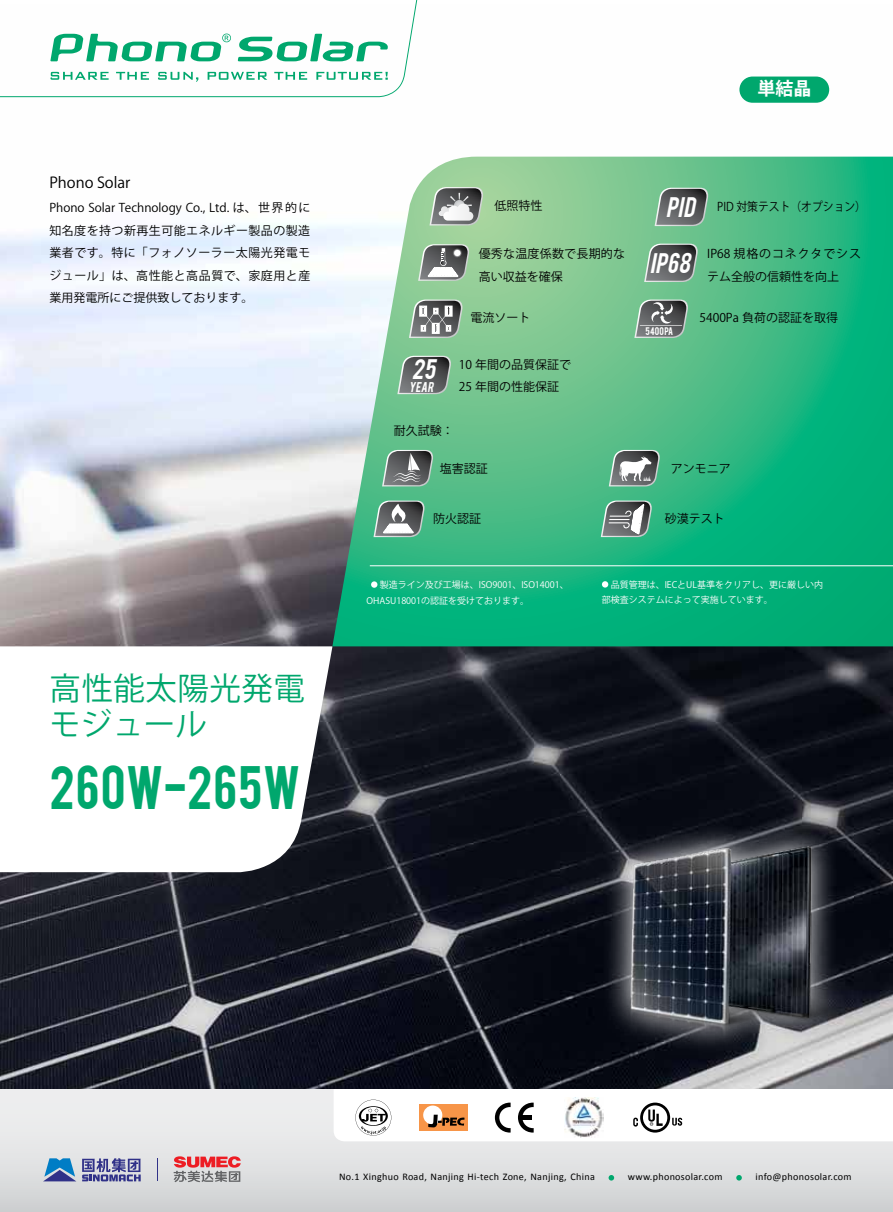
<style>
.page{position:relative;width:893px;height:1212px;background:#fff}
.page>*{position:absolute;margin:0;border:0;box-sizing:border-box;transform-origin:0 0}
.t1{font:48.15px "Bebas";letter-spacing:.015em;color:#00a76d}
.t2{font:31.5px/36px "Koz Go Pr 6 N";letter-spacing:.015em;color:#00a76d}
.t3{font:italic 22.2px "Bebas";color:#fff}
.t4{font:700 18px "Koz Go Pro";color:#fff}
.t5{font:15px "Koz Go Pr 6 N";color:#000}
.t6{font:12px/22.5px "Koz Go Pr 6 N";color:#000}
.t7{font:12px/22.5px "Koz Go Pr 6 N";letter-spacing:.02em;color:#000}
.t8{font:12px "Koz Go Pr 6 N";color:#000;scale:.9 1}
.t9{font:italic 11.1px "Bebas";color:#fff}
.t10{font:10.2px "Calibri";letter-spacing:.03em;color:#000}
.t11{font:9px/15.8px "Koz Go Pr 6 N";color:#fff}
.t12{font:8.7px "Bebas";letter-spacing:.02em;color:#fff}
</style>
<div class="page">
<img style="left:0;top:76px;width:893px;height:1014px">
<svg style="left:0;top:646px;width:332px;height:226px"></svg>
<svg style="left:332px;top:157px;width:561px;height:489px;background:#4dbf8e"></svg>
<div style="left:371px;top:581px;width:6px;height:7px;background:#fff;border-radius:50%"></div>
<svg style="left:397px;top:356px;width:55px;height:38px;background:#69756f"></svg>
<svg style="left:655px;top:188px;width:55px;height:38px;background:#68756f"></svg>
<svg style="left:409px;top:300px;width:55px;height:38px;background:#89938c"></svg>
<svg style="left:634px;top:300px;width:55px;height:38px;background:#74817a"></svg>
<hr style="left:370px;top:565px;width:523px;height:1px;background:#fff">
<svg style="left:644px;top:244px;width:55px;height:38px;background:#68756f"></svg>
<svg style="left:429px;top:187px;width:56px;height:38px"></svg>
<svg style="left:418px;top:244px;width:53px;height:37px"></svg>
<svg style="left:373px;top:501px;width:53px;height:36px"></svg>
<svg style="left:382px;top:450px;width:53px;height:36px;background:#72827b"></svg>
<svg style="left:609px;top:450px;width:52px;height:36px"></svg>
<svg style="left:601px;top:501px;width:52px;height:36px;background:#7d908a"></svg>
<div style="left:602px;top:581px;width:6px;height:7px;background:#fff;border-radius:50%"></div>
<svg style="left:596px;top:818px;width:269px;height:237px;background:#282a32"></svg>
<img style="left:619px;top:841px;width:237px;height:204px">
<div style="left:0;top:1090px;width:893px;height:122px;background:linear-gradient(to bottom,#f3f3f4,#d2d4d5)"></div>
<svg style="left:609px;top:1175px;width:5px;height:5px"></svg>
<svg style="left:736px;top:1175px;width:6px;height:5px"></svg>
<svg style="left:43px;top:1158px;width:33px;height:23px"></svg>
<svg style="left:82px;top:1158px;width:59px;height:23px"></svg>
<svg style="left:157px;top:1158px;width:1px;height:23px"></svg>
<svg style="left:174px;top:1156px;width:67px;height:26px;background:#c88d90"></svg>
<svg style="left:0;top:0;width:448px;height:97px"></svg>
<svg style="left:238px;top:34px;width:150px;height:27px"></svg>
<svg style="left:50px;top:34px;width:181px;height:27px"></svg>
<svg style="left:50px;top:72px;width:338px;height:10px"></svg>
<div style="left:739px;top:77px;width:90px;height:26px;background:#00a76d;border-radius:13px"></div>
<svg style="left:334px;top:1090px;width:559px;height:51px"></svg>
<p class="t5" style="left:49px;top:174px;width:83px">Phono Solar</p>
<p class="t6" style="left:49px;top:197px;width:263px;text-align:justify">Phono Solar Technology Co., Ltd. は、世界的に知名度を持つ新再生可能エネルギー製品の製造業者です。特に「フォノソーラー太陽光発電モジュール」は、高性能と高品質で、家庭用と産業用発電所にご提供致しております。</p>
<h2 class="t2" style="left:49px;top:671px;width:257px">高性能太陽光発電モジュール</h2>
<h1 class="t1" style="left:49px;top:752px;width:253px">260W-265W</h1>
<h3 class="t4" style="left:757px;top:77px;width:55px">単結晶</h3>
<p class="t6" style="left:494px;top:195px;width:49px">低照特性</p>
<p class="t7" style="left:479px;top:243px;width:148px">優秀な温度係数で長期的な高い収益を確保</p>
<h3 class="t3" style="left:666px;top:191px;width:36px">PID</h3>
<p class="t8" style="left:717px;top:200px;width:167px">PID 対策テスト（オプション）</p>
<h3 class="t3" style="left:650px;top:247px;width:47px">IP68</h3>
<p class="t6" style="left:707px;top:243px;width:155px">IP68 規格のコネクタでシステム全般の信頼性を向上</p>
<p class="t6" style="left:471px;top:307px;width:61px">電流ソート</p>
<p class="t6" style="left:699px;top:307px;width:140px">5400Pa 負荷の認証を取得</p>
<h3 class="t3" style="left:412px;top:353px;width:30px">25</h3>
<p class="t9" style="left:409px;top:379px;width:29px">YEAR</p>
<p class="t6" style="left:459px;top:353px;width:114px">10 年間の品質保証で<br>25 年間の性能保証</p>
<p class="t6" style="left:394px;top:420px;width:61px">耐久試験：</p>
<p class="t6" style="left:440px;top:457px;width:49px">塩害認証</p>
<p class="t6" style="left:433px;top:508px;width:49px">防火認証</p>
<p class="t11" style="left:367px;top:577px;width:204px;text-indent:13px">製造ライン及び工場は、ISO9001、ISO14001、<br>OHASU18001の認証を受けております。</p>
<p class="t12" style="left:646px;top:325px;width:29px">5400PA</p>
<p class="t6" style="left:671px;top:457px;width:61px">アンモニア</p>
<p class="t6" style="left:665px;top:508px;width:61px">砂漠テスト</p>
<p class="t11" style="left:602px;top:577px;width:223px;text-indent:9px">品質管理は、IECとUL基準をクリアし、更に厳しい内部検査システムによって実施しています。</p>
<p class="t10" style="left:339px;top:1170px;width:257px">No.1 Xinghuo Road, Nanjing Hi-tech Zone, Nanjing, China</p>
<p class="t10" style="left:628px;top:1170px;width:96px">www.phonosolar.com</p>
<p class="t10" style="left:755px;top:1170px;width:98px">info@phonosolar.com</p>
</div>
